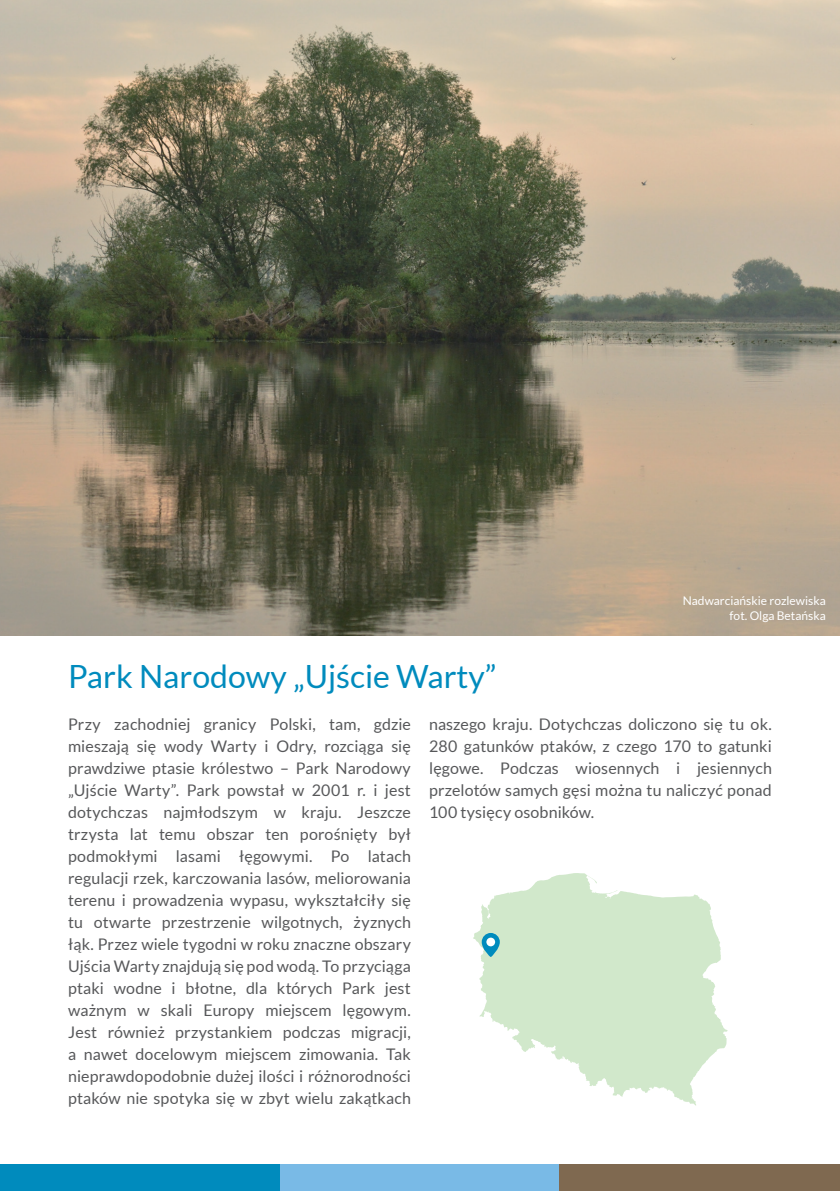
<style>
.page{position:relative;width:840px;height:1191px;background:#fff}
.page>*{position:absolute;margin:0;border:0;box-sizing:border-box;transform-origin:0 0}
.t1{font:32px "Lato";color:#008bbd}
.t2{font:16px/22px "Lato";letter-spacing:.005em;color:#57585a;text-align:justify}
.t3{font:12px/14.4px "Lato";color:#fff;text-align:right}
</style>
<div class="page">
<img style="left:0;top:0;width:839px;height:635px">
<div style="left:0;top:1164px;width:280px;height:27px;background:#008bbd"></div>
<div style="left:280px;top:1164px;width:279px;height:27px;background:#79bae6"></div>
<div style="left:559px;top:1164px;width:280px;height:27px;background:#7f6950"></div>
<svg style="left:473px;top:873px;width:254px;height:232px;fill:#d1e8cb"></svg>
<div style="left:696px;top:905px;width:7px;height:7px;background:#d1e8cb;border-radius:50%"></div>
<svg style="left:481px;top:933px;width:18px;height:24px"></svg>
<p class="t3" style="left:682px;top:593px;width:144px">Nadwarciańskie rozlewiska fot. Olga Betańska</p>
<h1 class="t1" style="left:68px;top:659px;width:430px">Park Narodowy „Ujście Warty”</h1>
<p class="t2" style="left:68px;top:713px;width:344px">Przy zachodniej granicy Polski, tam, gdzie mieszają się wody Warty i Odry, rozciąga się prawdziwe ptasie królestwo – Park Narodowy „Ujście Warty”. Park powstał w 2001 r. i jest dotychczas najmłodszym w kraju. Jeszcze trzysta lat temu obszar ten porośnięty był podmokłymi lasami łęgowymi. Po latach regulacji rzek, karczowania lasów, meliorowania terenu i prowadzenia wypasu, wykształciły się tu otwarte przestrzenie wilgotnych, żyznych łąk. Przez wiele tygodni w roku znaczne obszary Ujścia Warty znajdują się pod wodą. To przyciąga ptaki wodne i błotne, dla których Park jest ważnym w skali Europy miejscem lęgowym.<br>Jest również przystankiem podczas migracji, a nawet docelowym miejscem zimowania. Tak nieprawdopodobnie dużej ilości i różnorodności ptaków nie spotyka się w zbyt wielu zakątkach</p>
<p class="t2" style="left:429px;top:713px;width:344px">naszego kraju. Dotychczas doliczono się tu ok.<br>280 gatunków ptaków, z czego 170 to gatunki lęgowe. Podczas wiosennych i jesiennych przelotów samych gęsi można tu naliczyć ponad 100 tysięcy osobników.</p>
</div>
